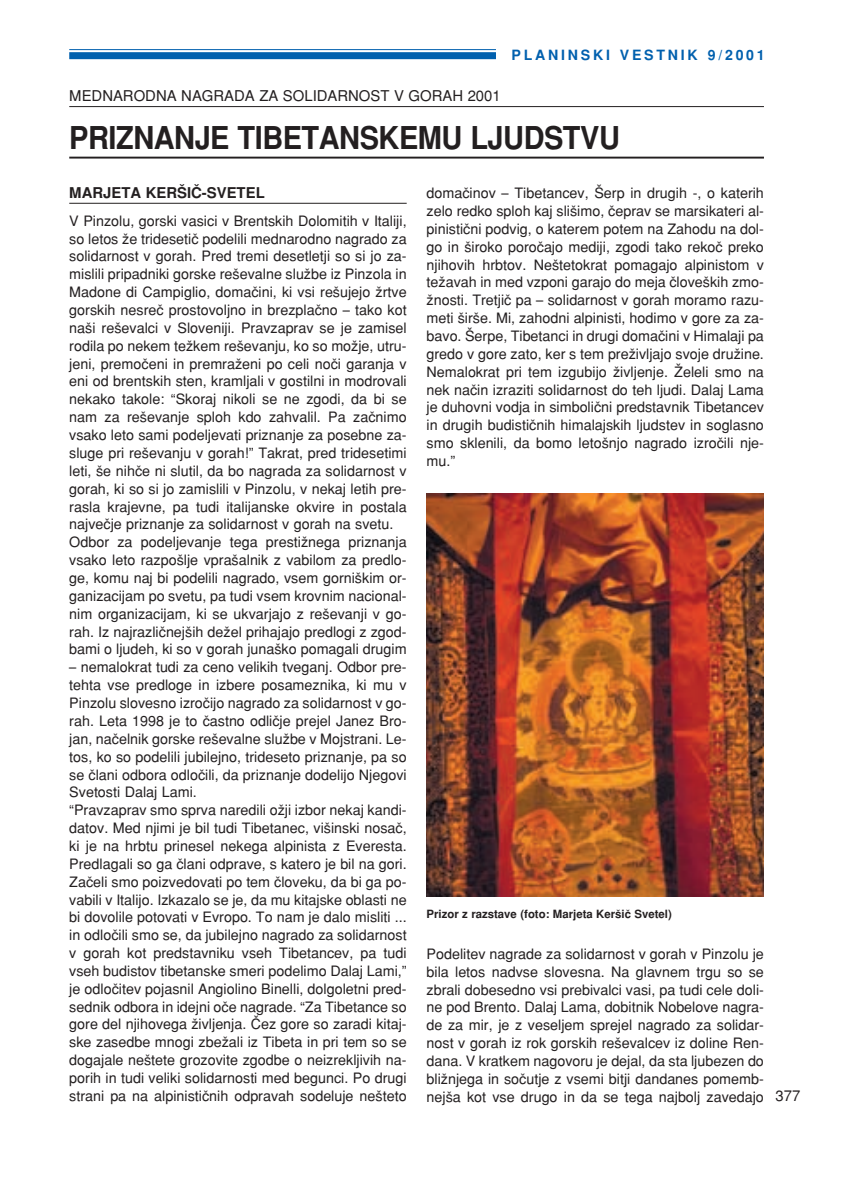
<style>
.page{position:relative;width:842px;height:1190px;background:#fff}
.page>*{position:absolute;margin:0;border:0;box-sizing:border-box;transform-origin:0 0}
.t1{font:700 31.5px "Slo Helvetica";letter-spacing:-.015em;color:#231f20;scale:.92 1}
.t2{font:14.88px "Slo Helvetica Roman";color:#231f20}
.t3{font:700 14.88px "Slo Helvetica";color:#231f20}
.t4{font:14.35px/17.8px "Slo Helvetica Roman";color:#231f20;text-align:justify}
.t5{font:14.35px/17.8px "Slo Helvetica Roman";color:#231f20;scale:.5 1}
.t6{font:700 14.17px "Slo Helvetica";letter-spacing:.195em;color:#0160ae}
.t7{font:700 11.38px "Slo Helvetica";color:#231f20}
</style>
<div class="page">
<hr style="left:69px;top:106px;width:695px;height:1px;background:#231f20">
<hr style="left:69px;top:157px;width:695px;height:2px;background:#231f20">
<hr style="left:69px;top:49px;width:427px;height:1px;background:#0160ae">
<div style="left:69px;top:52px;width:427px;height:7px;background:#0160ae"></div>
<hr style="left:69px;top:203px;width:338px;height:1px;background:#231f20">
<img style="left:426px;top:494px;width:338px;height:403px">
<p class="t6" style="left:511px;top:49px;width:255px">PLANINSKI VESTNIK 9/2001</p>
<p class="t2" style="left:69px;top:90px;width:433px">MEDNARODNA NAGRADA ZA SOLIDARNOST V GORAH 2001</p>
<h1 class="t1" style="left:69px;top:126px;width:600px">PRIZNANJE TIBETANSKEMU LJUDSTVU</h1>
<p class="t4" style="left:426px;top:185px;width:339px">domaËinov — Tibetancev, ©erp in drugih -, o katerih zelo redko sploh kaj sliπimo, Ëeprav se marsikateri al&shy;pinistiËni podvig, o katerem potem na Zahodu na dol&shy;go in πiroko poroËajo mediji, zgodi tako rekoË preko njihovih hrbtov. Neπtetokrat pomagajo alpinistom v teæavah in med vzponi garajo do meja Ëloveπkih zmo&shy;ænosti. TretjiË pa — solidarnost v gorah moramo razu&shy;meti πirπe. Mi, zahodni alpinisti, hodimo v gore za za&shy;bavo. ©erpe, Tibetanci in drugi domaËini v Himalaji pa gredo v gore zato, ker s tem preæivljajo svoje druæine.<br>Nemalokrat pri tem izgubijo æivljenje. Æeleli smo na nek naËin izraziti solidarnost do teh ljudi. Dalaj Lama je duhovni vodja in simboliËni predstavnik Tibetancev in drugih budistiËnih himalajskih ljudstev in soglasno smo sklenili, da bomo letoπnjo nagrado izroËili nje&shy;mu.”</p>
<p class="t3" style="left:69px;top:187px;width:197px">MARJETA KER©I»-SVETEL</p>
<p class="t4" style="left:69px;top:213px;width:339px;text-align:left">V Pinzolu, gorski vasici v Brentskih Dolomitih v Italiji, so letos æe tridesetiË podelili mednarodno nagrado za solidarnost v gorah. Pred tremi desetletji so si jo za&shy;mislili pripadniki gorske reπevalne sluæbe iz Pinzola in Madone di Campiglio, domaËini, ki vsi reπujejo ærtve gorskih nesreË prostovoljno in brezplaËno — tako kot naπi reπevalci v Sloveniji. Pravzaprav se je zamisel rodila po nekem teækem reπevanju, ko so moæje, utru&shy;jeni, premoËeni in premraæeni po celi noËi garanja v eni od brentskih sten, kramljali v gostilni in modrovali nekako takole: “Skoraj nikoli se ne zgodi, da bi se nam za reπevanje sploh kdo zahvalil. Pa zaËnimo vsako leto sami podeljevati priznanje za posebne za&shy;sluge pri reπevanju v gorah!” Takrat, pred tridesetimi leti, πe nihËe ni slutil, da bo nagrada za solidarnost v gorah, ki so si jo zamislili v Pinzolu, v nekaj letih pre&shy;rasla krajevne, pa tudi italijanske okvire in postala najveËje priznanje za solidarnost v gorah na svetu.<br>Odbor za podeljevanje tega prestiænega priznanja vsako leto razpoπlje vpraπalnik z vabilom za predlo&shy;ge, komu naj bi podelili nagrado, vsem gorniπkim or&shy;ganizacijam po svetu, pa tudi vsem krovnim nacional&shy;nim organizacijam, ki se ukvarjajo z reπevanji v go&shy;rah. Iz najrazliËnejπih deæel prihajajo predlogi z zgod&shy;bami o ljudeh, ki so v gorah junaπko pomagali drugim</p>
<p class="t5" style="left:69px;top:660px;width:676px">— nemalokrat tudi za ceno velikih tveganj. Odbor pre&shy;tehta vse predloge in izbere posameznika, ki mu v Pinzolu slovesno izroËijo nagrado za solidarnost v go&shy;rah. Leta 1998 je to Ëastno odliËje prejel Janez Bro&shy;jan, naËelnik gorske reπevalne sluæbe v Mojstrani. Le&shy;tos, ko so podelili jubilejno, trideseto priznanje, pa so se Ëlani odbora odloËili, da priznanje dodelijo Njegovi Svetosti Dalaj Lami.<br>“Pravzaprav smo sprva naredili oæji izbor nekaj kandi&shy;datov. Med njimi je bil tudi Tibetanec, viπinski nosaË, ki je na hrbtu prinesel nekega alpinista z Everesta.<br>Predlagali so ga Ëlani odprave, s katero je bil na gori.<br>ZaËeli smo poizvedovati po tem Ëloveku, da bi ga po&shy;vabili v Italijo. Izkazalo se je, da mu kitajske oblasti ne bi dovolile potovati v Evropo. To nam je dalo misliti ... in odloËili smo se, da jubilejno nagrado za solidarnost v gorah kot predstavniku vseh Tibetancev, pa tudi vseh budistov tibetanske smeri podelimo Dalaj Lami,” je odloËitev pojasnil Angiolino Binelli, dolgoletni pred&shy;sednik odbora in idejni oËe nagrade. “Za Tibetance so gore del njihovega æivljenja. »ez gore so zaradi kitaj&shy;ske zasedbe mnogi zbeæali iz Tibeta in pri tem so se dogajale neπtete grozovite zgodbe o neizrekljivih na&shy;porih in tudi veliki solidarnosti med begunci. Po drugi strani pa na alpinistiËnih odpravah sodeluje neπteto</p>
<p class="t7" style="left:426px;top:910px;width:247px">Prizor z razstave (foto: Marjeta KerπiË Svetel)</p>
<p class="t4" style="left:426px;top:946px;width:339px">Podelitev nagrade za solidarnost v gorah v Pinzolu je bila letos nadvse slovesna. Na glavnem trgu so se zbrali dobesedno vsi prebivalci vasi, pa tudi cele doli&shy;ne pod Brento. Dalaj Lama, dobitnik Nobelove nagra&shy;de za mir, je z veseljem sprejel nagrado za solidar&shy;nost v gorah iz rok gorskih reπevalcev iz doline Ren&shy;dana. V kratkem nagovoru je dejal, da sta ljubezen do bliænjega in soËutje z vsemi bitji dandanes pomemb&shy;nejπa kot vse drugo in da se tega najbolj zavedajo</p>
<p class="t2" style="left:775px;top:1090px;width:26px">377</p>
</div>
